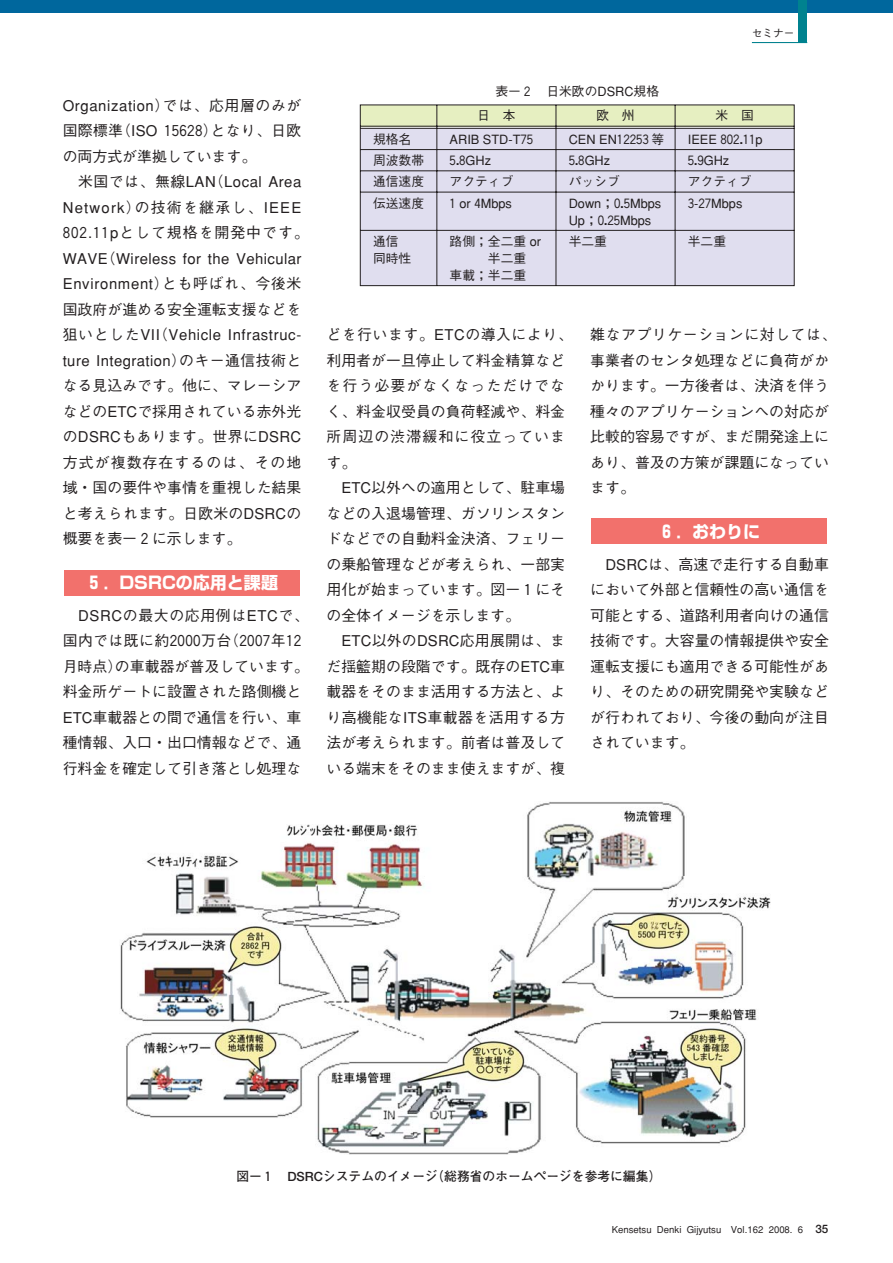
<style>
.page{position:relative;width:893px;height:1263px;background:#fff}
.page>*{position:absolute;margin:0;border:0;box-sizing:border-box;transform-origin:0 0}
.t1{font:700 16.95px "Shin Go";color:#fff}
.t2{font:500 14.85px/25.5px "Gothic BBB";color:#231f20;text-align:justify}
.t3{font:500 14.85px/25.5px "Gothic BBB";letter-spacing:.03em;color:#231f20}
.t4{font:500 14.85px/25.5px "Gothic BBB";letter-spacing:.035em;color:#231f20}
.t5{font:500 12.75px/17px "Gothic BBB";color:#231f20}
.t6{font:700 12.75px "Futo Go B101";color:#231f20}
.t7{font:12.75px "Gothic Num";color:#231f20}
.t8{font:500 10.65px "Gothic BBB";color:#231f20}
.t9{font:500 9.6px "Gothic BBB";color:#231f20}
.s1{font-family:"Gothic Num";font-weight:400}
.s2{font-family:"Gothic BBB";font-weight:500}
.s3{font-family:"Futo Go B101";font-weight:700;font-size:11.7px}
</style>
<div class="page">
<div style="left:0;top:0;width:892px;height:13px;background:#00679d"></div>
<div style="left:798px;top:0;width:9px;height:43px;background:#00828f"></div>
<hr style="left:752px;top:42px;width:55px;height:1px;background:#00828f">
<div style="left:64px;top:570px;width:235px;height:25px;background:#f2716c"></div>
<div style="left:591px;top:519px;width:235px;height:25px;background:#f2716c"></div>
<img style="left:120px;top:802px;width:651px;height:353px">
<svg style="left:360px;top:105px;width:434px;height:181px;background:#d7d6df"></svg>
<p class="t2" style="left:63px;top:94px;width:240px">Organization）では、応用層のみが国際標準（ISO <span class="s1">15628</span>）となり、日欧の両方式が準拠しています。</p>
<p class="t3" style="left:63px;top:171px;width:247px;text-indent:15px">米国では、無線LAN（Local Area<br>Network）の技術を継承し、IEEE<br><span class="s1">802</span>.<span class="s1">11</span>pとして規格を開発中です。<br>WAVE（Wireless for the Vehicular<br>Environment）とも呼ばれ、今後米国政府が進める安全運転支援などを狙いとしたVII（Vehicle Infrastruc&shy;ture Integration）のキー通信技術となる見込みです。他に、マレーシアなどのETCで採用されている赤外光のDSRCもあります。世界にDSRC方式が複数存在するのは、その地域・国の要件や事情を重視した結果と考えられます。日欧米のDSRCの概要を表－２に示します。</p>
<p class="t1" style="left:85px;top:576px;width:194px">５．DSRCの応用と課題</p>
<p class="t2" style="left:63px;top:605px;width:247px;text-align:left;text-indent:15px">DSRCの最大の応用例はETCで、国内では既に約<span class="s1">2000</span>万台（<span class="s1">2007</span>年<span class="s1">12</span>月時点）の車載器が普及しています。料金所ゲートに設置された路側機と<br>ETC車載器との間で通信を行い、車種情報、入口・出口情報などで、通行料金を確定して引き落とし処理な</p>
<p class="t8" style="left:752px;top:29px;width:44px">セミナー</p>
<p class="t5" style="left:477px;top:81px;width:183px;line-height:24px;text-indent:18px">表－２　日米欧のDSRC規格日　本</p>
<p class="t5" style="left:596px;top:109px;width:40px">欧　州</p>
<p class="t5" style="left:715px;top:109px;width:40px">米　国</p>
<p class="t5" style="left:373px;top:132px;width:40px">規格名</p>
<p class="t5" style="left:449px;top:132px;width:85px">ARIB STD-T<span class="s1">75</span></p>
<p class="t5" style="left:568px;top:132px;width:97px">CEN EN<span class="s1">12253</span> 等</p>
<p class="t7" style="left:688px;top:133px;width:76px"><span class="s2">IEEE</span> 802.11<span class="s2">p</span></p>
<p class="t5" style="left:373px;top:154px;width:53px">周波数帯</p>
<p class="t7" style="left:449px;top:154px;width:43px">5.8<span class="s2">GHz</span></p>
<p class="t7" style="left:568px;top:154px;width:43px">5.8<span class="s2">GHz</span></p>
<p class="t7" style="left:687px;top:154px;width:43px">5.9<span class="s2">GHz</span></p>
<p class="t5" style="left:373px;top:175px;width:53px">通信速度</p>
<p class="t5" style="left:449px;top:175px;width:65px">アクティブ</p>
<p class="t5" style="left:568px;top:175px;width:53px">パッシブ</p>
<p class="t5" style="left:687px;top:175px;width:65px">アクティブ</p>
<p class="t5" style="left:373px;top:196px;width:53px">伝送速度</p>
<p class="t5" style="left:449px;top:196px;width:64px"><span class="s1">1</span> or <span class="s1">4</span>Mbps</p>
<p class="t5" style="left:568px;top:196px;width:94px">Down；<span class="s1">0.5</span>Mbps<br>Up；<span class="s1">0.25</span>Mbps</p>
<p class="t5" style="left:687px;top:196px;width:56px"><span class="s1">3</span>-<span class="s1">27</span>Mbps</p>
<p class="t5" style="left:373px;top:234px;width:40px">通信同時性</p>
<p class="t5" style="left:449px;top:234px;width:93px">路側；全二重 or　　　半二重車載；半二重</p>
<p class="t5" style="left:568px;top:234px;width:40px">半二重</p>
<p class="t5" style="left:687px;top:234px;width:40px">半二重</p>
<p class="t4" style="left:326px;top:324px;width:247px">どを行います。ETCの導入により、利用者が一旦停止して料金精算などを行う必要がなくなっただけでなく、料金収受員の負荷軽減や、料金所周辺の渋滞緩和に役立っています。</p>
<p class="t2" style="left:326px;top:477px;width:240px;text-indent:15px">ETC以外への適用として、駐車場などの入退場管理、ガソリンスタンドなどでの自動料金決済、フェリーの乗船管理などが考えられ、一部実用化が始まっています。図－１にその全体イメージを示します。</p>
<p class="t2" style="left:326px;top:630px;width:240px;text-indent:15px">ETC以外のDSRC応用展開は、まだ揺籃期の段階です。既存のETC車載器をそのまま活用する方法と、より高機能なITS車載器を活用する方法が考えられます。前者は普及している端末をそのまま使えますが、複</p>
<p class="t2" style="left:590px;top:324px;width:247px;text-align:left">雑なアプリケーションに対しては、事業者のセンタ処理などに負荷がかかります。一方後者は、決済を伴う種々のアプリケーションへの対応が比較的容易ですが、まだ開発途上にあり、普及の方策が課題になっています。</p>
<p class="t1" style="left:658px;top:525px;width:104px">６．おわりに</p>
<p class="t2" style="left:590px;top:554px;width:240px;text-indent:15px">DSRCは、高速で走行する自動車において外部と信頼性の高い通信を可能とする、道路利用者向けの通信技術です。大容量の情報提供や安全運転支援にも適用できる可能性があり、そのための研究開発や実験などが行われており、今後の動向が注目されています。</p>
<p class="t6" style="left:236px;top:1171px;width:426px">図－１　DSRCシステムのイメージ（総務省のホームページを参考に編集）</p>
<p class="t9" style="left:611px;top:1226px;width:218px">Kensetsu Denki Gijyutsu Vol.162 2008. 6 <span class="s3">35</span></p>
</div>
